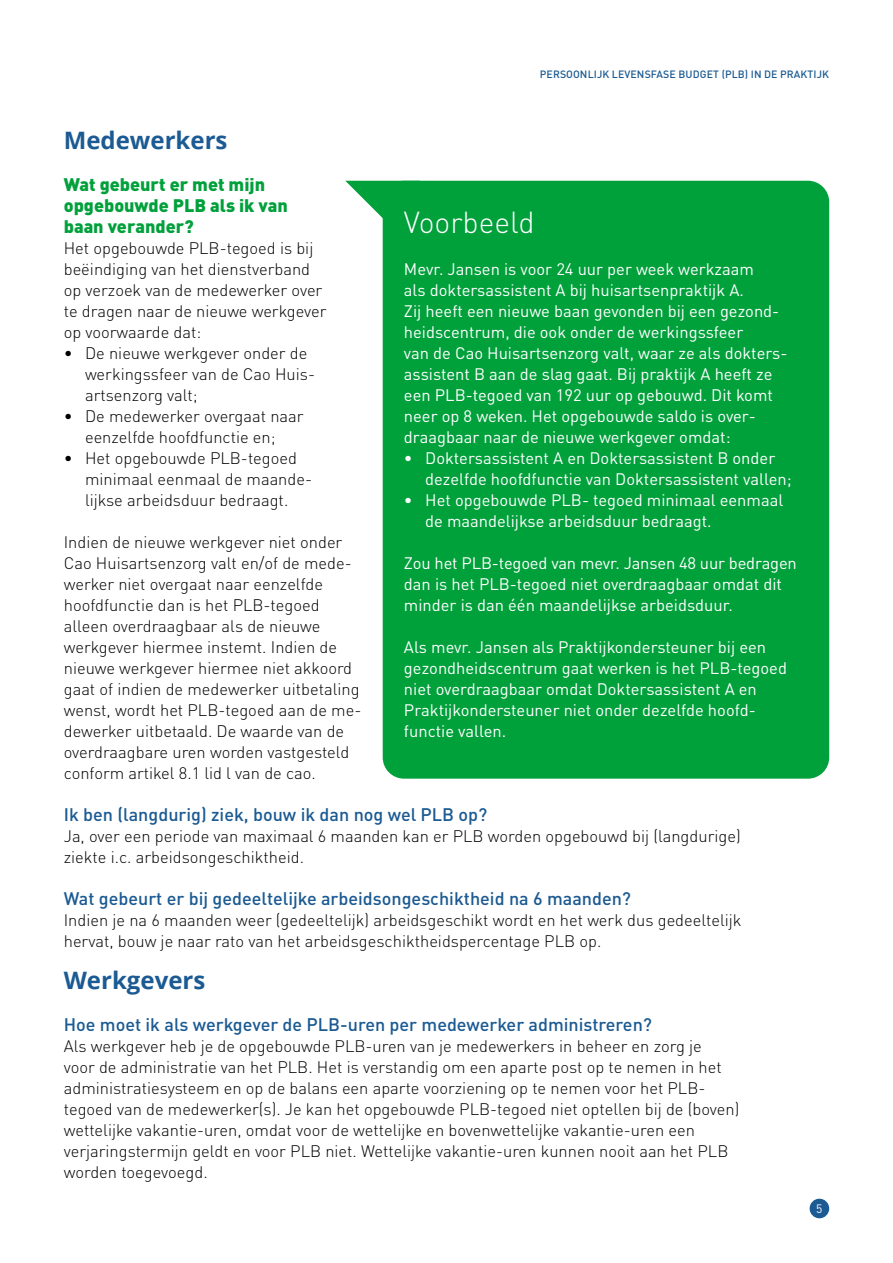
<style>
.page{position:relative;width:893px;height:1263px;background:#fff}
.page>*{position:absolute;margin:0;border:0;box-sizing:border-box;transform-origin:0 0}
.t1{font:300 30px "DINOT";color:#fff}
.koptekst{font:700 24px "Open Sans";color:#1b5a92}
.tussenkop{font:500 18px "DINOT";color:#1b5a92}
.tussenkop-2{font:900 18px "DINOT";color:#00a03b}
.t2{font:300 16.5px/21px "DINOT";color:#000}
.t3{font:16.5px/21px "DINOT";color:#fff}
.t4{font:12px "DINOT";color:#fff}
.t5{font:500 10.5px "DINOT";letter-spacing:.01em;color:#1b5a92}
</style>
<div class="page">
<div style="left:810px;top:1199px;width:19px;height:19px;background:#1b5a92;border-radius:50%"></div>
<div style="left:383px;top:181px;width:446px;height:598px;background:#00a03b;border-radius:21px"></div>
<svg style="left:345px;top:181px;width:55px;height:53px"></svg>
<p class="t5" style="left:540px;top:68px;width:291px">PERSOONLIJK LEVENSFASE BUDGET (PLB) IN DE PRAKTIJK</p>
<p class="koptekst" style="left:64px;top:123px;width:165px">Medewerkers</p>
<p class="tussenkop-2" style="left:64px;top:172px;width:203px">Wat gebeurt er met mijn</p>
<p class="tussenkop-2" style="left:64px;top:193px;width:226px">opgebouwde PLB als ik van</p>
<p class="tussenkop-2" style="left:64px;top:214px;width:132px">baan verander?</p>
<p class="t2" style="left:64px;top:237px;width:251px">Het opgebouwde PLB-tegoed is bij</p>
<p class="t2" style="left:64px;top:258px;width:248px">beëindiging van het dienstverband</p>
<p class="t2" style="left:64px;top:279px;width:260px">op verzoek van de medewerker over</p>
<p class="t2" style="left:64px;top:300px;width:264px">te dragen naar de nieuwe werkgever</p>
<p class="t2" style="left:64px;top:321px;width:139px">op voorwaarde dat:</p>
<p class="t2" style="left:85px;top:342px;width:232px;text-indent:-21px">• De nieuwe werkgever onder de werkingssfeer van de Cao Huis&shy;artsenzorg valt;</p>
<p class="t2" style="left:64px;top:405px;width:241px;text-align:center">• De medewerker overgaat naar eenzelfde hoofdfunctie en;</p>
<p class="t2" style="left:85px;top:447px;width:229px;text-indent:-21px">• Het opgebouwde PLB-tegoed minimaal eenmaal de maande&shy;lijkse arbeidsduur bedraagt.</p>
<p class="t2" style="left:64px;top:531px;width:290px">Indien de nieuwe werkgever niet onder<br>Cao Huisartsenzorg valt en/of de mede-</p>
<p class="t2" style="left:64px;top:573px;width:299px">werker niet overgaat naar eenzelfde hoofdfunctie dan is het PLB-tegoed alleen overdraagbaar als de nieuwe werkgever hiermee instemt. Indien de nieuwe werkgever hiermee niet akkoord gaat of indien de medewerker uitbetaling wenst, wordt het PLB-tegoed aan de me&shy;dewerker uitbetaald. De waarde van de overdraagbare uren worden vastgesteld conform artikel 8.1 lid l van de cao.</p>
<p class="tussenkop" style="left:64px;top:803px;width:425px">Ik ben (langdurig) ziek, bouw ik dan nog wel PLB op?</p>
<p class="t2" style="left:64px;top:825px;width:678px">Ja, over een periode van maximaal 6 maanden kan er PLB worden opgebouwd bij (langdurige) ziekte i.c. arbeidsongeschiktheid.</p>
<p class="tussenkop" style="left:64px;top:887px;width:569px">Wat gebeurt er bij gedeeltelijke arbeidsongeschiktheid na 6 maanden?</p>
<p class="t2" style="left:64px;top:909px;width:679px">Indien je na 6 maanden weer (gedeeltelijk) arbeidsgeschikt wordt en het werk dus gedeeltelijk hervat, bouw je naar rato van het arbeidsgeschiktheidspercentage PLB op.</p>
<p class="koptekst" style="left:64px;top:963px;width:143px">Werkgevers</p>
<p class="tussenkop" style="left:64px;top:1013px;width:590px">Hoe moet ik als werkgever de PLB-uren per medewerker administreren?</p>
<p class="t2" style="left:64px;top:1035px;width:640px">Als werkgever heb je de opgebouwde PLB-uren van je medewerkers in beheer en zorg je</p>
<p class="t2" style="left:64px;top:1056px;width:659px">voor de administratie van het PLB. Het is verstandig om een aparte post op te nemen in het administratiesysteem en op de balans een aparte voorziening op te nemen voor het PLB-</p>
<p class="t2" style="left:64px;top:1098px;width:677px">tegoed van de medewerker(s). Je kan het opgebouwde PLB-tegoed niet optellen bij de (boven) wettelijke vakantie-uren, omdat voor de wettelijke en bovenwettelijke vakantie-uren een</p>
<p class="t2" style="left:64px;top:1140px;width:666px">verjaringstermijn geldt en voor PLB niet. Wettelijke vakantie-uren kunnen nooit aan het PLB worden toegevoegd.</p>
<p class="t1" style="left:404px;top:203px;width:132px">Voorbeeld</p>
<p class="t3" style="left:404px;top:258px;width:352px">Mevr. Jansen is voor 24 uur per week werkzaam</p>
<p class="t3" style="left:404px;top:279px;width:341px">als doktersassistent A bij huisartsenpraktijk A.</p>
<p class="t3" style="left:404px;top:300px;width:377px">Zij heeft een nieuwe baan gevonden bij een gezond&shy;heidscentrum, die ook onder de werkingssfeer</p>
<p class="t3" style="left:404px;top:342px;width:385px">van de Cao Huisartsenzorg valt, waar ze als dokters-</p>
<p class="t3" style="left:404px;top:363px;width:371px;text-align:justify">assistent B aan de slag gaat. Bij praktijk A heeft ze een PLB-tegoed van 192 uur op gebouwd. Dit komt neer op 8 weken. Het opgebouwde saldo is over-</p>
<p class="t3" style="left:404px;top:426px;width:328px">draagbaar naar de nieuwe werkgever omdat:</p>
<p class="t3" style="left:425px;top:447px;width:368px;text-indent:-21px">• Doktersassistent A en Doktersassistent B onder dezelfde hoofdfunctie van Doktersassistent vallen;</p>
<p class="t3" style="left:425px;top:489px;width:359px;text-indent:-21px">• Het opgebouwde PLB- tegoed minimaal eenmaal de maandelijkse arbeidsduur bedraagt.</p>
<p class="t3" style="left:404px;top:552px;width:394px">Zou het PLB-tegoed van mevr. Jansen 48 uur bedragen dan is het PLB-tegoed niet overdraagbaar omdat dit minder is dan één maandelijkse arbeidsduur.</p>
<p class="t3" style="left:404px;top:636px;width:364px">Als mevr. Jansen als Praktijkondersteuner bij een</p>
<p class="t3" style="left:404px;top:657px;width:385px">gezondheidscentrum gaat werken is het PLB-tegoed niet overdraagbaar omdat Doktersassistent A en<br>Praktijkondersteuner niet onder dezelfde hoofd-</p>
<p class="t3" style="left:404px;top:720px;width:104px">functie vallen.</p>
<p class="t4" style="left:816px;top:1201px;width:8px">5</p>
</div>
